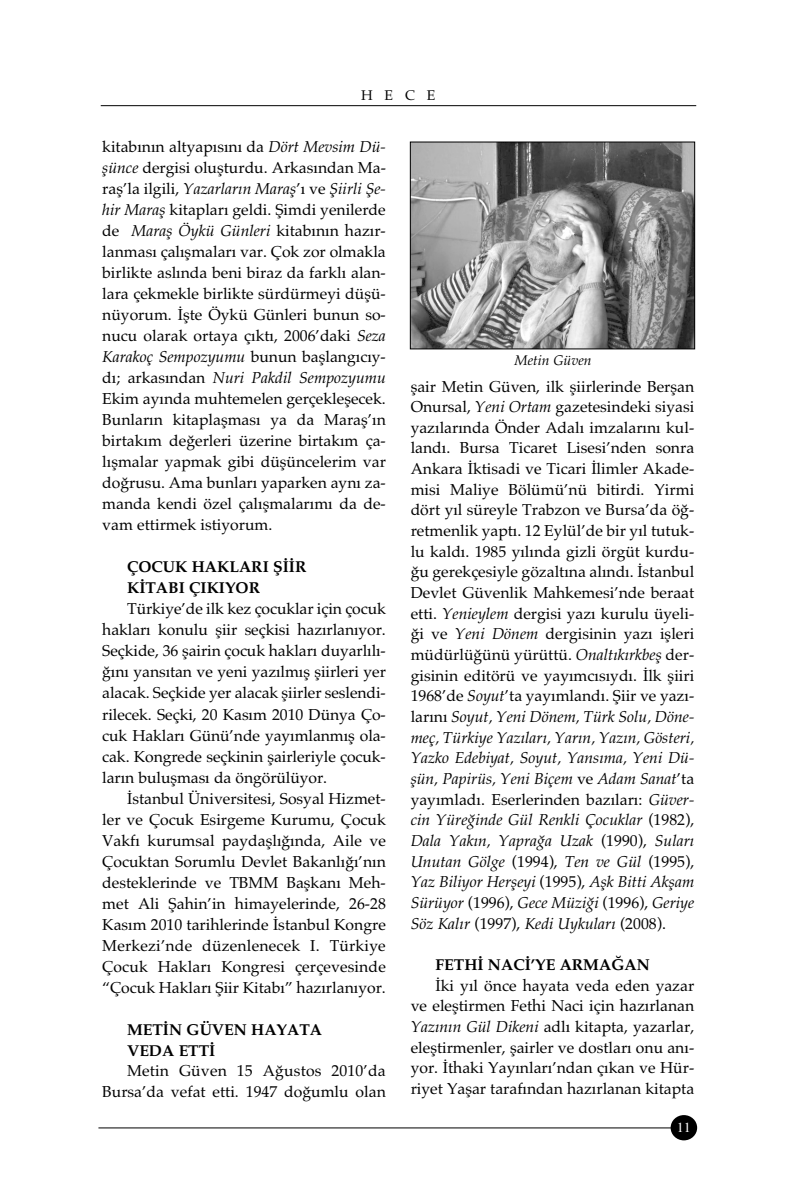
<style>
.page{position:relative;width:794px;height:1191px;background:#fff}
.page>*{position:absolute;margin:0;border:0;box-sizing:border-box;transform-origin:0 0}
.t1{font:15.75px/21px "Palatino";color:#000;text-align:justify}
.t2{font:700 15.75px/21px "Palatino";color:#000}
.t3{font:italic 14px "Palatino";color:#000}
.t4{font:14px "Palatino";color:#000}
.t5{font:14px "Times Tr Roman";color:#fff}
.s1{font-style:italic}
</style>
<div class="page">
<hr style="left:101px;top:105px;width:595px;height:1px;background:#000">
<hr style="left:98px;top:1127px;width:574px;height:1px;background:#000">
<div style="left:670px;top:1115px;width:27px;height:25px;background:#000;border-radius:50%"></div>
<img style="left:412px;top:144px;width:281px;height:203px">
<div style="left:410px;top:142px;width:285px;height:207px;border:1px solid #000"></div>
<p class="t4" style="left:361px;top:90px;width:76px">HECE</p>
<p class="t1" style="left:102px;top:138px;width:285px">kitab›n›n altyap›s›n› da <span class="s1">Dört Mevsim Dü&shy;flünce</span> dergisi oluflturdu. Arkas›ndan Ma&shy;rafl’la ilgili, <span class="s1">Yazarlar›n Marafl</span>’› ve <span class="s1">fiiirli fie&shy;hir Marafl</span> kitaplar› geldi. fiimdi yenilerde de <span class="s1">Marafl Öykü Günleri</span> kitab›n›n haz›r&shy;lanmas› çal›flmalar› var. Çok zor olmakla birlikte asl›nda beni biraz da farkl› alan&shy;lara çekmekle birlikte sürdürmeyi düflü&shy;nüyorum. ‹flte Öykü Günleri bunun so&shy;nucu olarak ortaya ç›kt›, 2006’daki <span class="s1">Seza Karakoç Sempozyumu</span> bunun bafllang›c›y&shy;d›; arkas›ndan <span class="s1">Nuri Pakdil Sempozyumu </span>Ekim ay›nda muhtemelen gerçekleflecek.<br>Bunlar›n kitaplaflmas› ya da Marafl’›n birtak›m de¤erleri üzerine birtak›m ça&shy;l›flmalar yapmak gibi düflüncelerim var do¤rusu. Ama bunlar› yaparken ayn› za&shy;manda kendi özel çal›flmalar›m› da de&shy;vam ettirmek istiyorum.</p>
<p class="t2" style="left:127px;top:558px;width:181px">ÇOCUK HAKLARI fi‹‹R<br>K‹TABI ÇIKIYOR</p>
<p class="t1" style="left:102px;top:600px;width:285px;text-indent:25px">Türkiye’de ilk kez çocuklar için çocuk haklar› konulu fliir seçkisi haz›rlan›yor.<br>Seçkide, 36 flairin çocuk haklar› duyarl›l›- ¤›n› yans›tan ve yeni yaz›lm›fl fliirleri yer alacak. Seçkide yer alacak fliirler seslendi&shy;rilecek. Seçki, 20 Kas›m 2010 Dünya Ço&shy;cuk Haklar› Günü’nde yay›mlanm›fl ola&shy;cak. Kongrede seçkinin flairleriyle çocuk&shy;lar›n buluflmas› da öngörülüyor.</p>
<p class="t1" style="left:102px;top:789px;width:285px;text-indent:25px">‹stanbul Üniversitesi, Sosyal Hizmet&shy;ler ve Çocuk Esirgeme Kurumu, Çocuk Vakf› kurumsal paydafll›¤›nda, Aile ve Çocuktan Sorumlu Devlet Bakanl›¤›’n›n desteklerinde ve TBMM Baflkan› Meh&shy;met Ali fiahin’in himayelerinde, 26-28<br>Kas›m 2010 tarihlerinde ‹stanbul Kongre Merkezi’nde düzenlenecek I. Türkiye Çocuk Haklar› Kongresi çerçevesinde “Çocuk Haklar› fiiir Kitab›” haz›rlan›yor.</p>
<p class="t2" style="left:127px;top:1020px;width:197px">MET‹N GÜVEN HAYATA<br>VEDA ETT‹</p>
<p class="t1" style="left:102px;top:1062px;width:285px;text-align:right">Metin Güven 15 A¤ustos 2010’da<br>Bursa’da vefat etti. 1947 do¤umlu olan</p>
<p class="t3" style="left:514px;top:355px;width:78px">Metin Güven</p>
<p class="t1" style="left:411px;top:378px;width:285px">flair Metin Güven, ilk fliirlerinde Berflan Onursal, <span class="s1">Yeni Ortam</span> gazetesindeki siyasi yaz›lar›nda Önder Adal› imzalar›n› kul&shy;land›. Bursa Ticaret Lisesi’nden sonra Ankara ‹ktisadi ve Ticari ‹limler Akade&shy;misi Maliye Bölümü’nü bitirdi. Yirmi dört y›l süreyle Trabzon ve Bursa’da ö¤- retmenlik yapt›. 12 Eylül’de bir y›l tutuk&shy;lu kald›. 1985 y›l›nda gizli örgüt kurdu-¤u gerekçesiyle gözalt›na al›nd›. ‹stanbul Devlet Güvenlik Mahkemesi’nde beraat etti. <span class="s1">Yenieylem</span> dergisi yaz› kurulu üyeli-¤i ve <span class="s1">Yeni Dönem</span> dergisinin yaz› iflleri müdürlü¤ünü yürüttü. <span class="s1">Onalt›k›rkbefl</span> der&shy;gisinin editörü ve yay›mc›s›yd›. ‹lk fliiri 1968’de <span class="s1">Soyut</span>’ta yay›mland›. fiiir ve yaz›- lar›n› <span class="s1">Soyut, Yeni Dönem, Türk Solu, Döne&shy;meç, Türkiye Yaz›lar›, Yar›n, Yaz›n, Gösteri, Yazko Edebiyat, Soyut, Yans›ma, Yeni Dü&shy;flün, Papirüs, Yeni Biçem</span> ve <span class="s1">Adam Sanat</span>’ta yay›mlad›. Eserlerinden baz›lar›: <span class="s1">Güver&shy;cin Yüre¤inde Gül Renkli Çocuklar</span> (1982), <span class="s1">Dala Yak›n, Yapra¤a Uzak</span> (1990), <span class="s1">Sular› Unutan Gölge</span> (1994), <span class="s1">Ten ve Gül</span> (1995), <span class="s1">Yaz Biliyor Herfleyi</span> (1995), <span class="s1">Aflk Bitti Akflam Sürüyor</span> (1996), <span class="s1">Gece Müzi¤i</span> (1996), <span class="s1">Geriye Söz Kal›r</span> (1997), <span class="s1">Kedi Uykular›</span> (2008).</p>
<p class="t2" style="left:435px;top:955px;width:216px">FETH‹ NAC‹’YE ARMA⁄AN</p>
<p class="t1" style="left:411px;top:976px;width:285px;text-indent:25px">‹ki y›l önce hayata veda eden yazar ve elefltirmen Fethi Naci için haz›rlanan <span class="s1">Yaz›n›n Gül Dikeni</span> adl› kitapta, yazarlar, elefltirmenler, flairler ve dostlar› onu an›- yor. ‹thaki Yay›nlar›’ndan ç›kan ve Hür&shy;riyet Yaflar taraf›ndan haz›rlanan kitapta</p>
<p class="t5" style="left:677px;top:1122px;width:15px">11</p>
</div>
